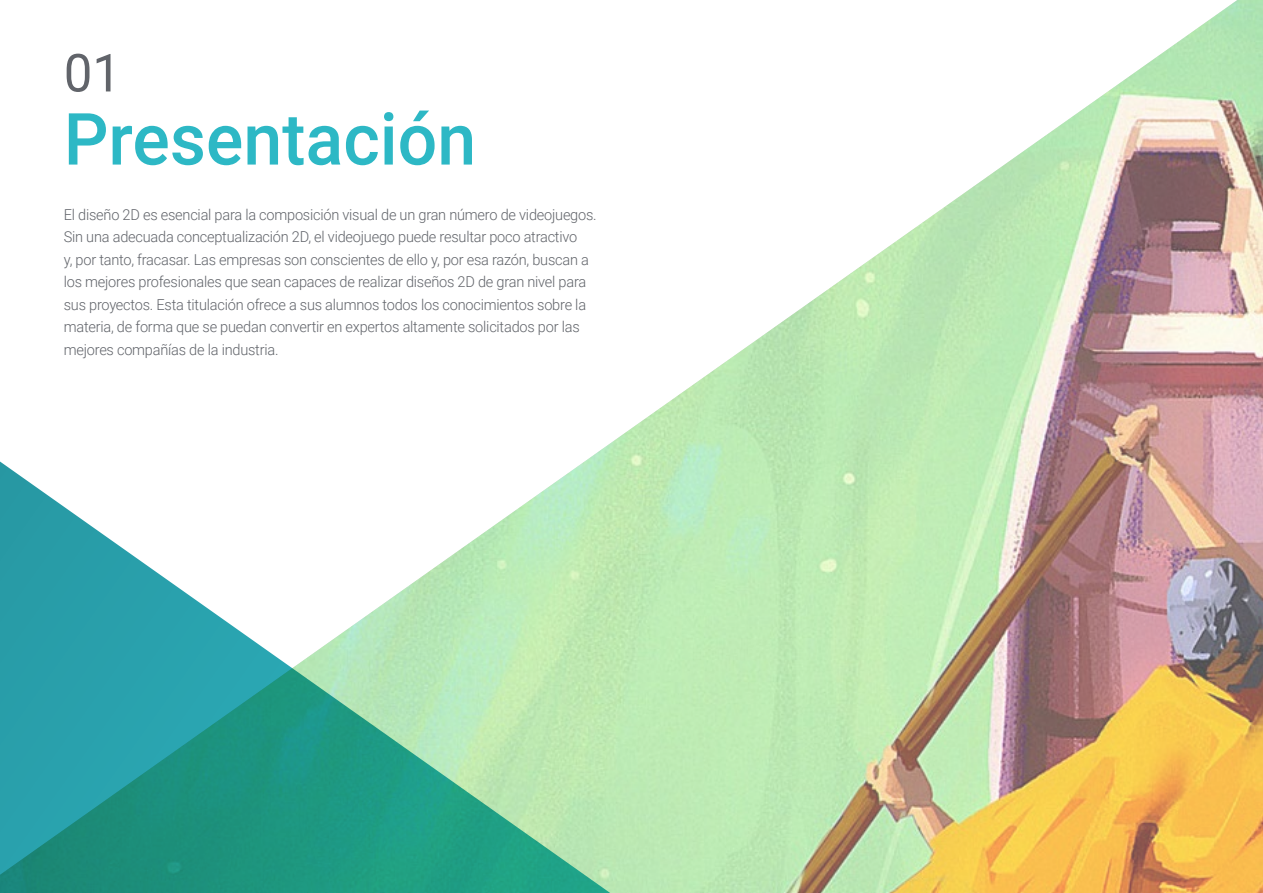
<style>
.page{position:relative;width:1263px;height:893px;background:#fff}
.page>*{position:absolute;margin:0;border:0;box-sizing:border-box;transform-origin:0 0}
.t1{font:500 72px "Roboto";color:#2db8c5}
.t2{font:52.5px "Roboto";color:#61646a}
.t3{font:300 15px/22.5px "Roboto";letter-spacing:-.015em;color:#61646a}
</style>
<div class="page">
<img style="left:607px;top:0;width:656px;height:893px">
<svg style="left:0;top:446px;width:640px;height:447px"></svg>
<h2 class="t2" style="left:64px;top:36px;width:59px">01</h2>
<h1 class="t1" style="left:64px;top:89px;width:414px">Presentación</h1>
<p class="t3" style="left:64px;top:202px;width:534px">El diseño 2D es esencial para la composición visual de un gran número de videojuegos.<br>Sin una adecuada conceptualización 2D, el videojuego puede resultar poco atractivo<br>y, por tanto, fracasar. Las empresas son conscientes de ello y, por esa razón, buscan a los mejores profesionales que sean capaces de realizar diseños 2D de gran nivel para sus proyectos. Esta titulación ofrece a sus alumnos todos los conocimientos sobre la materia, de forma que se puedan convertir en expertos altamente solicitados por las mejores compañías de la industria.</p>
</div>
